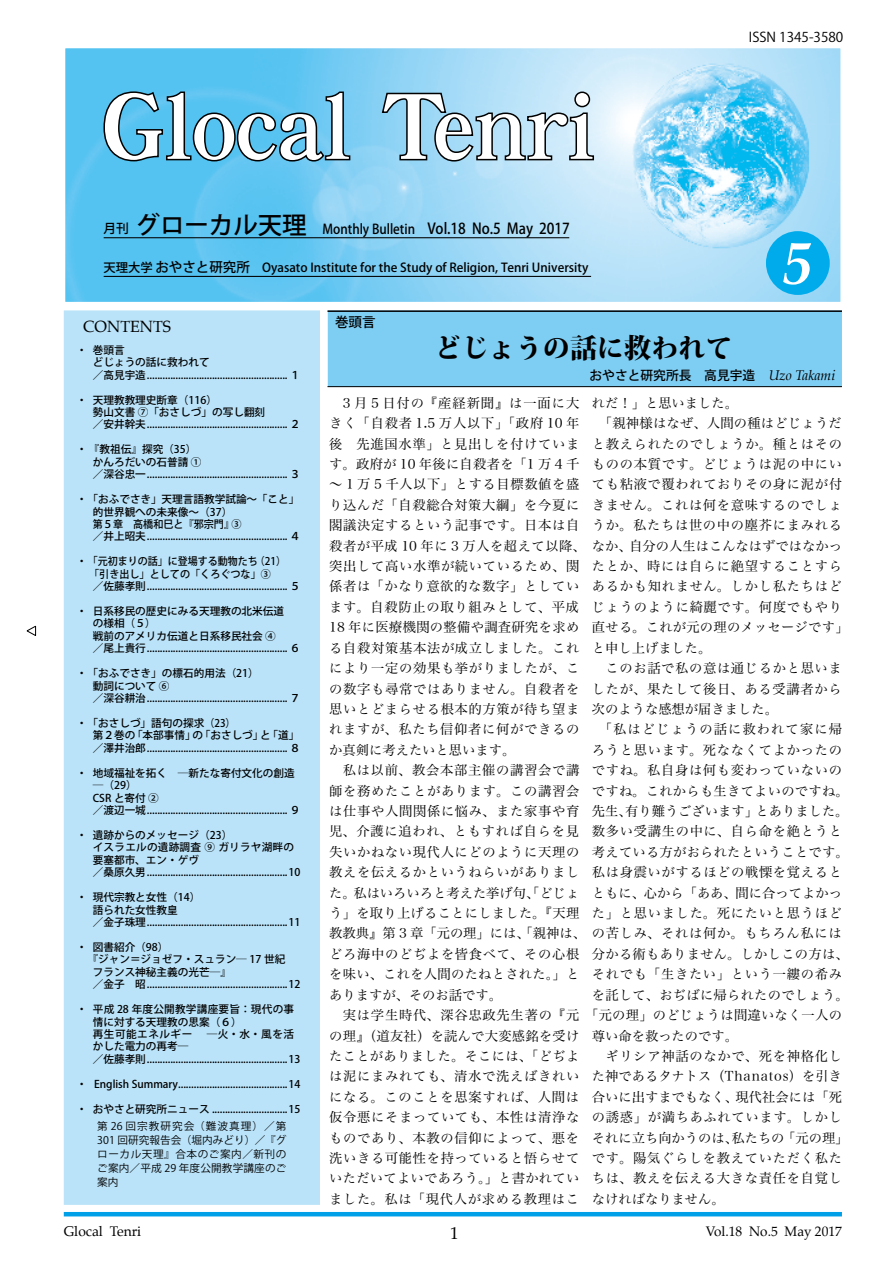
<style>
.page{position:relative;width:893px;height:1263px;background:#fff}
.page>*{position:absolute;margin:0;border:0;box-sizing:border-box;transform-origin:0 0}
.t1{font:italic 700 60.9px "Palatino";color:#fff}
.t2{font:800 27.15px "Koz Min Pro";color:#000}
.t3{font:500 24.45px "Koz Go Pro";color:#000}
.t4{font:16.95px "Palatino";color:#000}
.t5{font:15.9px "Palatino";color:#000}
.t6{font:13.8px "Palatino";color:#000}
.t7{font:500 13.5px "Koz Go Pro";color:#000}
.t8{font:13.5px "Palatino";color:#000}
.t9{font:13.5px "Koz Go Pro";color:#000}
.t10{font:13.35px/20.4px "Hira Min Pro W3";letter-spacing:.05em;color:#000}
.t11{font:13.35px "Hira Min Pro W3";color:#000}
.t12{font:13.35px/20.4px "Hira Min Pro W3";letter-spacing:.02em;color:#000}
.t13{font:13.35px "Hira Min Pro W3";letter-spacing:.08em;color:#000}
.t14{font:500 12.75px "Koz Go Pro";color:#000}
.t15{font:500 12.3px "Koz Go Pro";color:#000}
.t16{font:500 10.65px/12.5px "Koz Go Pro";color:#000}
.t17{font:500 10.65px/12.5px "Koz Go Pro";letter-spacing:.02em;color:#000}
.t18{font:10.65px/13.8px "Koz Go Pro";letter-spacing:.015em;color:#000;text-align:justify}
.t19{font:500 10.65px "Koz Go Pro";color:#000;scale:.95 1}
.s1{font-size:12.75px}
.s2{font-size:15px}
.s3{font-size:13.5px}
.s4{font-family:"Palatino";font-weight:400;font-style:italic;font-size:13.8px}
</style>
<div class="page">
<img style="left:67px;top:50px;width:772px;height:250px">
<div style="left:64px;top:47px;width:778px;height:256px;border:2px solid #fff"></div>
<svg style="left:103px;top:91px;width:248px;height:71px"></svg>
<svg style="left:381px;top:91px;width:213px;height:71px"></svg>
<div style="left:328px;top:310px;width:514px;height:77px;background:#7ecef4"></div>
<hr style="left:327px;top:386px;width:515px;height:1px;background:#000">
<hr style="left:327px;top:310px;width:515px;height:2px;background:#000">
<div style="left:64px;top:310px;width:256px;height:895px;background:#bae3f9"></div>
<hr style="left:64px;top:1212px;width:778px;height:4px;background:#00a0e9">
<hr style="left:104px;top:237px;width:465px;height:1px;background:#000">
<hr style="left:104px;top:276px;width:487px;height:1px;background:#000">
<svg style="left:26px;top:625px;width:10px;height:11px"></svg>
<div style="left:766px;top:231px;width:64px;height:64px;background:#00abeb;border-radius:50%"></div>
<h3 class="t3" style="left:136px;top:209px;width:173px">グローカル天理</h3>
<p class="t7" style="left:103px;top:220px;width:468px"><span class="s1">月刊</span> 　　　　　　　　　　　　 　Monthly Bulletin　<span class="s2">Vol.18 No.5 May 2017</span></p>
<p class="t15" style="left:103px;top:259px;width:499px">天理大学 <span class="s3">おやさと研究所</span>　Oyasato Institute for the Study of Religion, Tenri University　</p>
<p class="t9" style="left:749px;top:28px;width:96px">ISSN 1345-3580</p>
<h1 class="t1" style="left:783px;top:215px;width:31px">5</h1>
<h3 class="t5" style="left:83px;top:314px;width:89px">CONTENTS</h3>
<p class="t16" style="left:93px;top:344px;width:209px;text-indent:-16px">・巻頭言　<br>どじょうの話に救われて　<br>／高見宇造...................................................... １</p>
<p class="t16" style="left:93px;top:394px;width:209px;text-indent:-16px">・天理教教理史断章（116）<br>勢山文書 ⑦「おさしづ」の写し翻刻<br>／安井幹夫...................................................... ２</p>
<p class="t16" style="left:93px;top:444px;width:209px;text-indent:-16px">・『教祖伝』探究（35）<br>かんろだいの石普請 ①<br>／深谷忠一...................................................... ３</p>
<p class="t16" style="left:93px;top:493px;width:209px;text-indent:-16px">・「おふでさき」天理言語教学試論〜「こと」的世界観への未来像〜（37）<br>第５章　高橋和巳と『邪宗門』③<br>／井上昭夫...................................................... ４</p>
<p class="t16" style="left:77px;top:556px;width:211px">・「元初まりの話」に登場する動物たち （21）</p>
<p class="t19" style="left:89px;top:567px;width:193px">「引き出し」としての「くろぐつな」③</p>
<p class="t16" style="left:93px;top:580px;width:209px">／佐藤孝則...................................................... ５</p>
<p class="t16" style="left:93px;top:605px;width:209px;text-indent:-16px">・日系移民の歴史にみる天理教の北米伝道<br>の様相（５）<br>戦前のアメリカ伝道と日系移民社会 ④<br>／尾上貴行...................................................... ６</p>
<p class="t16" style="left:93px;top:668px;width:209px;text-indent:-16px">・「おふでさき」の標石的用法（21）<br>動詞について ⑥<br>／深谷耕治...................................................... ７</p>
<p class="t16" style="left:93px;top:717px;width:209px;text-indent:-16px">・「おさしづ」語句の探求（23）<br>第２巻の「本部事情」の「おさしづ」と「道」／澤井治郎...................................................... ８</p>
<p class="t16" style="left:93px;top:767px;width:209px;text-indent:-16px">・地域福祉を拓く　─新たな寄付文化の創造─（29）<br>CSR と寄付 ②<br>／渡辺一城...................................................... ９</p>
<p class="t16" style="left:93px;top:829px;width:209px;text-indent:-16px">・遺跡からのメッセージ（23）<br>イスラエルの遺跡調査 ⑨ ガリラヤ湖畔の要塞都市、エン・ゲヴ<br>／桑原久男......................................................10</p>
<p class="t16" style="left:93px;top:891px;width:209px;text-indent:-16px">・現代宗教と女性（14）<br>語られた女性教皇　　　　　<br>／金子珠理......................................................11</p>
<p class="t16" style="left:77px;top:941px;width:93px">・図書紹介（98）</p>
<p class="t16" style="left:87px;top:954px;width:199px">『ジャン＝ジョゼフ・スュラン─ 17 世紀</p>
<p class="t16" style="left:93px;top:966px;width:188px">フランス神秘主義の光芒─』　　　　　</p>
<p class="t16" style="left:93px;top:978px;width:209px">／金子　昭......................................................12</p>
<p class="t17" style="left:93px;top:1003px;width:209px;text-indent:-16px">・平成 28 年度公開教学講座要旨：現代の事情に対する天理教の思案（６）<br>再生可能エネルギー　 ―火・水・風を活かした電力の再考―<br>／佐藤孝則......................................................13</p>
<p class="t16" style="left:77px;top:1078px;width:225px">・ English Summary..........................................14</p>
<p class="t16" style="left:77px;top:1103px;width:225px">・おやさと研究所ニュース .............................15</p>
<p class="t18" style="left:97px;top:1120px;width:191px">第 26 回宗教研究会（難波真理）／第301 回研究報告会（堀内みどり）／『グローカル天理』合本のご案内／新刊のご案内／平成 29 年度公開教学講座のご案内</p>
<p class="t7" style="left:335px;top:314px;width:42px">巻頭言</p>
<h2 class="t2" style="left:434px;top:327px;width:300px">どじょうの話に救われて</h2>
<p class="t10" style="left:329px;top:391px;width:258px;text-indent:14px">3 月 5 日付の『産経新聞』は一面に大きく「自殺者 1.5 万人以下」「政府 10 年後　先進国水準」と見出しを付けています。政府が 10 年後に自殺者を「1 万 4 千～ 1 万 5 千人以下」とする目標数値を盛り込んだ「自殺総合対策大綱」を今夏に閣議決定するという記事です。日本は自殺者が平成 10 年に 3 万人を超えて以降、突出して高い水準が続いているため、関係者は「かなり意欲的な数字」としています。自殺防止の取り組みとして、平成<br>18 年に医療機関の整備や調査研究を求める自殺対策基本法が成立しました。これにより一定の効果も挙がりましたが、この数字も尋常ではありません。自殺者を思いとどまらせる根本的方策が待ち望まれますが、私たち信仰者に何ができるのか真剣に考えたいと思います。</p>
<p class="t10" style="left:329px;top:759px;width:514px;text-indent:14px">私は以前、教会本部主催の講習会で講<br>師を務めたことがあります。この講習会<br>は仕事や人間関係に悩み、また家事や育<br>児、介護に追われ、ともすれば自らを見<br>失いかねない現代人にどのように天理の<br>教えを伝えるかというねらいがありまし<br>た。私はいろいろと考えた挙げ句、「どじょ<br>う」を取り上げることにしました。『天理<br>教教典』第 3 章「元の理」には、「親神は、の苦しみ、それは何か。もちろん私にはどろ海中のどぢよを皆食べて、その心根<br>を味い、これを人間のたねとされた。」と<br>ありますが、そのお話です。</p>
<p class="t10" style="left:329px;top:1004px;width:514px;text-indent:14px">実は学生時代、深谷忠政先生著の『元「元の理」のどじょうは間違いなく一人のの理』（道友社）を読んで大変感銘を受け<br>たことがありました。そこには、「どぢよ<br>は泥にまみれても、清水で洗えばきれい<br>になる。このことを思案すれば、人間は<br>仮令悪にそまっていても、本性は清浄な<br>ものであり、本教の信仰によって、悪を<br>洗いきる可能性を持っていると悟らせて<br>いただいてよいであろう。」と書かれてい<br>ました。私は「現代人が求める教理はこ</p>
<p class="t14" style="left:589px;top:367px;width:247px">おやさと研究所長　高見宇造 <span class="s4">Uzo Takami</span></p>
<p class="t11" style="left:592px;top:391px;width:148px">れだ！」と思いました。</p>
<p class="t12" style="left:599px;top:412px;width:245px">「親神様はなぜ、人間の種はどじょうだ</p>
<p class="t10" style="left:592px;top:432px;width:252px">と教えられたのでしょうか。種とはその</p>
<p class="t10" style="left:592px;top:453px;width:252px">ものの本質です。どじょうは泥の中にい</p>
<p class="t10" style="left:592px;top:473px;width:252px">ても粘液で覆われておりその身に泥が付</p>
<p class="t10" style="left:592px;top:493px;width:252px">きません。これは何を意味するのでしょ</p>
<p class="t10" style="left:592px;top:514px;width:252px">うか。私たちは世の中の塵芥にまみれる</p>
<p class="t11" style="left:592px;top:534px;width:252px">なか、自分の人生はこんなはずではなかっ</p>
<p class="t10" style="left:592px;top:555px;width:252px">たとか、時には自らに絶望することすら</p>
<p class="t10" style="left:592px;top:575px;width:252px">あるかも知れません。しかし私たちはど</p>
<p class="t10" style="left:592px;top:595px;width:252px">じょうのように綺麗です。何度でもやり</p>
<p class="t12" style="left:592px;top:616px;width:258px">直せる。これが元の理のメッセージです」</p>
<p class="t11" style="left:592px;top:636px;width:121px">と申し上げました。</p>
<p class="t10" style="left:605px;top:657px;width:238px">このお話で私の意は通じるかと思いま</p>
<p class="t10" style="left:592px;top:677px;width:251px">したが、果たして後日、ある受講者から</p>
<p class="t11" style="left:592px;top:697px;width:188px">次のような感想が届きました。</p>
<p class="t13" style="left:599px;top:718px;width:245px">「私はどじょうの話に救われて家に帰</p>
<p class="t10" style="left:592px;top:738px;width:252px">ろうと思います。死ななくてよかったの</p>
<p class="t10" style="left:592px;top:759px;width:252px">ですね。私自身は何も変わっていないの</p>
<p class="t12" style="left:592px;top:779px;width:258px">ですね。これからも生きてよいのですね。</p>
<p class="t11" style="left:592px;top:799px;width:258px">先生、有り難うございます」とありました。</p>
<p class="t10" style="left:592px;top:820px;width:252px">数多い受講生の中に、自ら命を絶とうと</p>
<p class="t12" style="left:592px;top:840px;width:258px">考えている方がおられたということです。</p>
<p class="t10" style="left:592px;top:861px;width:252px">私は身震いがするほどの戦慄を覚えると</p>
<p class="t11" style="left:592px;top:881px;width:252px">ともに、心から「ああ、間に合ってよかっ</p>
<p class="t10" style="left:592px;top:902px;width:252px">た」と思いました。死にたいと思うほど</p>
<p class="t12" style="left:592px;top:942px;width:258px">分かる術もありません。しかしこの方は、それでも「生きたい」という一縷の希みを託して、おぢばに帰られたのでしょう。</p>
<p class="t11" style="left:592px;top:1024px;width:148px">尊い命を救ったのです。</p>
<p class="t10" style="left:605px;top:1044px;width:238px">ギリシア神話のなかで、死を神格化し</p>
<p class="t11" style="left:592px;top:1065px;width:252px">た神であるタナトス（Thanatos）を引き</p>
<p class="t11" style="left:592px;top:1085px;width:252px">合いに出すまでもなく、現代社会には「死</p>
<p class="t10" style="left:592px;top:1106px;width:252px">の誘惑」が満ちあふれています。しかし</p>
<p class="t11" style="left:592px;top:1126px;width:258px">それに立ち向かうのは、私たちの「元の理」</p>
<p class="t10" style="left:592px;top:1146px;width:252px">です。陽気ぐらしを教えていただく私た</p>
<p class="t10" style="left:592px;top:1167px;width:252px">ちは、教えを伝える大きな責任を自覚し</p>
<p class="t11" style="left:592px;top:1187px;width:134px">なければなりません。</p>
<p class="t6" style="left:64px;top:1220px;width:79px">Glocal Tenri</p>
<h3 class="t4" style="left:450px;top:1219px;width:10px">1</h3>
<p class="t8" style="left:706px;top:1220px;width:138px">Vol.18 No.5 May 2017</p>
</div>
